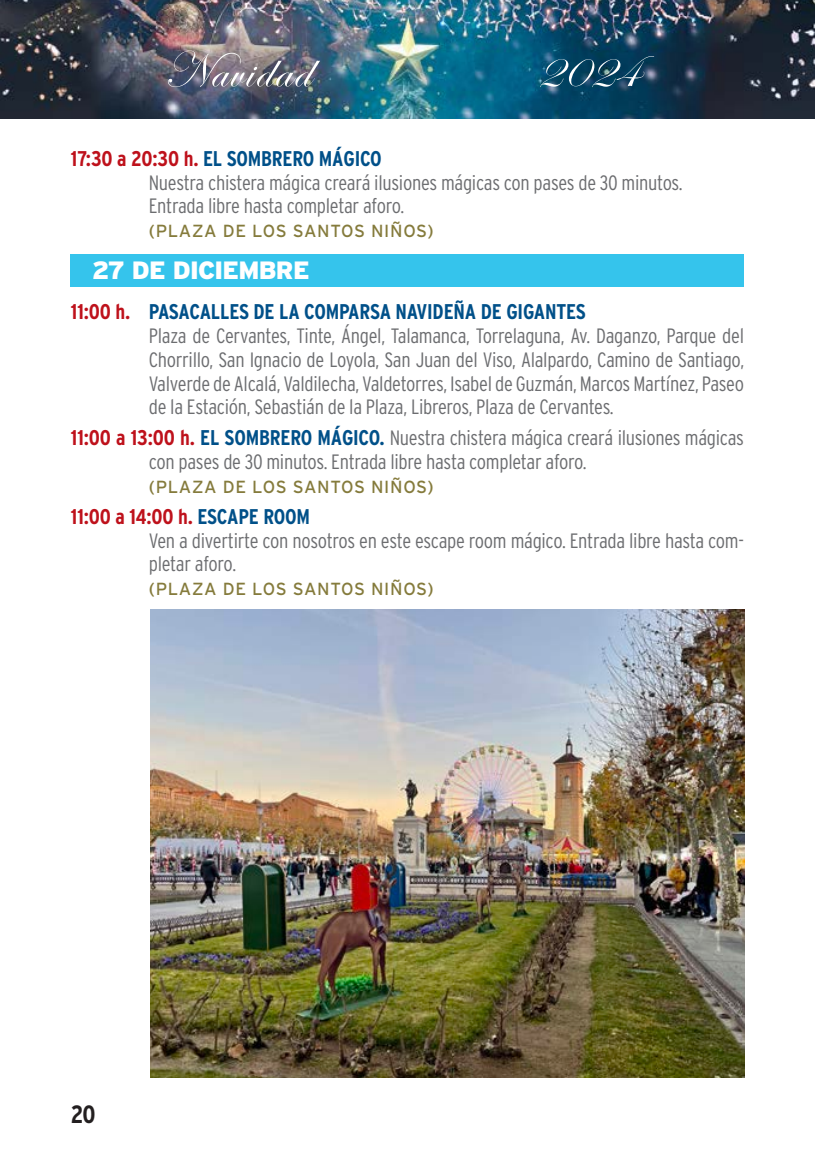
<style>
.page{position:relative;width:815px;height:1156px;background:#fff}
.page>*{position:absolute;margin:0;border:0;box-sizing:border-box;transform-origin:0 0}
.t1{font:51.25px "Edwardian Script ITC";letter-spacing:.03em;color:#fff}
.DIA_NAV{font:900 25px "Interstate";letter-spacing:-.03em;color:#fff}
.t2{font:700 25px "Interstate Condensed";color:#231f20}
.CUERPO_PROGRAMA_NAV{font:700 21.25px "Interstate Condensed";letter-spacing:-.01em;color:#005089}
.CUERPO_NIÑOS{font:700 21.25px "Interstate Condensed";letter-spacing:-.01em;color:#005089}
.CUERPO_NIÑOS-2{font:700 21.25px "Interstate Condensed";letter-spacing:-.01em;color:#be111b}
.CUERPO_NIÑOS-3{font:300 20.75px/23.8px "Interstate Condensed";letter-spacing:-.015em;color:#6c6d70}
.CUERPO_PROGRAMA_NAV-2{font:300 20.75px/23.8px "Interstate Condensed";letter-spacing:-.015em;color:#6c6d70;text-align:justify}
.LUGAR_NAV{font:17.5px "Interstate";letter-spacing:.04em;color:#857b3c}
.s1{color:#be111b}
.s2{font-weight:700;font-size:21.25px;color:#be111b}
.s3{font-weight:700;font-size:21.25px;color:#005089}
.s4{color:#005089}
</style>
<div class="page">
<img style="left:0;top:0;width:814px;height:119px">
<div style="left:71px;top:254px;width:673px;height:32px;background:#35c4ec"></div>
<img style="left:150px;top:609px;width:594px;height:468px">
<h1 class="t1" style="left:164px;top:42px;width:148px">Navidad</h1>
<h1 class="t1" style="left:536px;top:42px;width:104px">2024</h1>
<p class="CUERPO_NIÑOS" style="left:71px;top:146px;width:312px"><span class="s1">17:30 a 20:30 h.</span> EL SOMBRERO MÁGICO</p>
<p class="CUERPO_NIÑOS-3" style="left:149px;top:170px;width:535px">Nuestra chistera mágica creará ilusiones mágicas con pases de 30 minutos.</p>
<p class="CUERPO_NIÑOS-3" style="left:149px;top:194px;width:257px">Entrada libre hasta completar aforo.</p>
<p class="LUGAR_NAV" style="left:149px;top:221px;width:286px">(PLAZA DE LOS SANTOS NIÑOS)</p>
<p class="DIA_NAV" style="left:92px;top:256px;width:219px">27 DE DICIEMBRE</p>
<p class="CUERPO_PROGRAMA_NAV" style="left:71px;top:300px;width:517px"><span class="s1">11:00 h.</span> PASACALLES DE LA COMPARSA NAVIDEÑA DE GIGANTES</p>
<p class="CUERPO_PROGRAMA_NAV-2" style="left:149px;top:324px;width:597px">Plaza de Cervantes, Tinte, Ángel, Talamanca, Torrelaguna, Av. Daganzo, Parque del Chorrillo, San Ignacio de Loyola, San Juan del Viso, Alalpardo, Camino de Santiago, Valverde de Alcalá, Valdilecha, Valdetorres, Isabel de Guzmán, Marcos Martínez, Paseo de la Estación, Sebastián de la Plaza, Libreros, Plaza de Cervantes.</p>
<p class="CUERPO_NIÑOS-3" style="left:149px;top:426px;width:597px;text-indent:-78px"><span class="s2">11:00 a 13:00 h.</span> <span class="s3">EL SOMBRERO MÁGICO.</span> Nuestra chistera mágica creará ilusiones mágicas con pases de 30 minutos. Entrada libre hasta completar aforo.</p>
<p class="LUGAR_NAV" style="left:149px;top:477px;width:286px">(PLAZA DE LOS SANTOS NIÑOS)</p>
<p class="CUERPO_NIÑOS-2" style="left:71px;top:504px;width:241px">11:00 a 14:00 h. <span class="s4">ESCAPE ROOM</span></p>
<p class="CUERPO_NIÑOS-3" style="left:149px;top:528px;width:597px">Ven a divertirte con nosotros en este escape room mágico. Entrada libre hasta com&shy;pletar aforo.</p>
<p class="LUGAR_NAV" style="left:149px;top:579px;width:286px">(PLAZA DE LOS SANTOS NIÑOS)</p>
<p class="t2" style="left:71px;top:1099px;width:26px">20</p>
</div>
